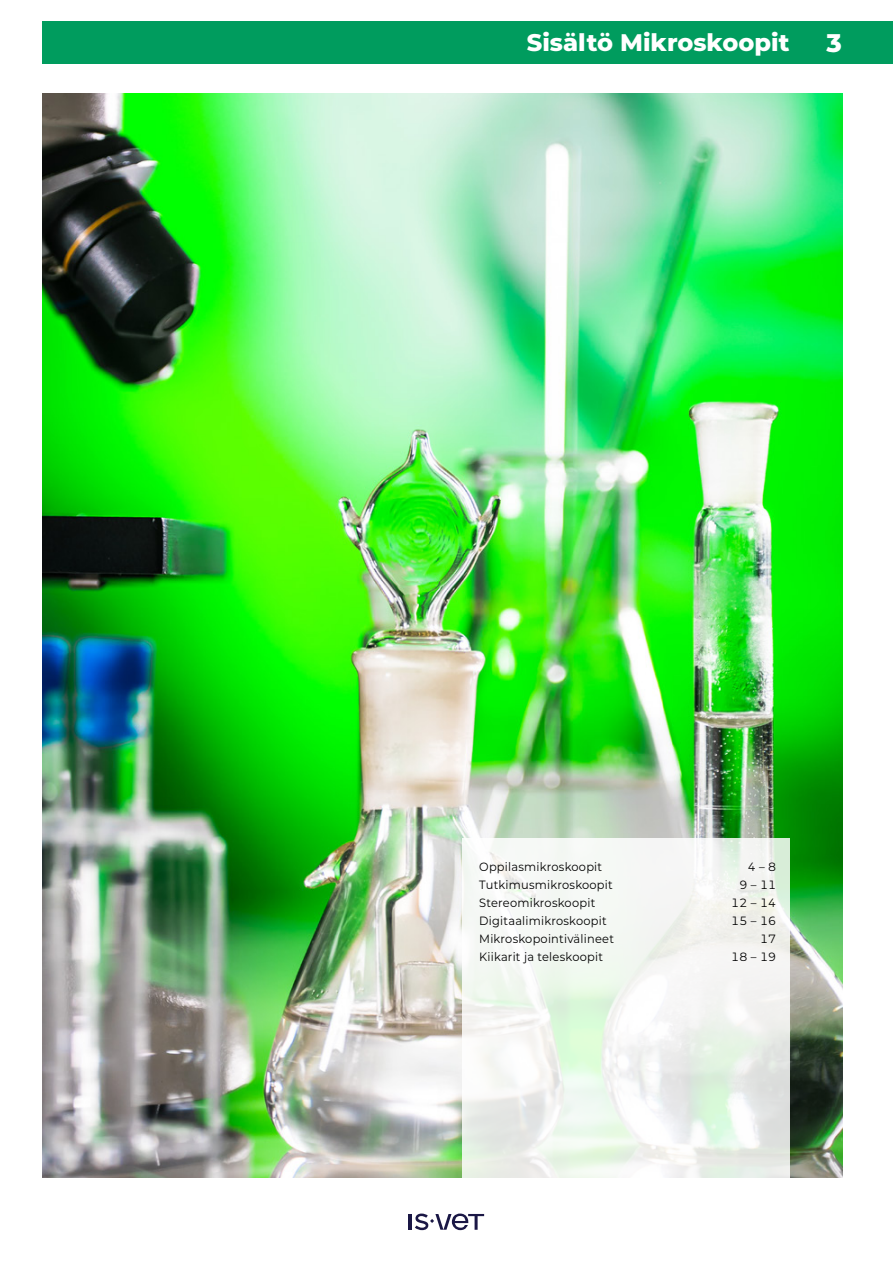
<style>
.page{position:relative;width:893px;height:1263px;background:#fff}
.page>*{position:absolute;margin:0;border:0;box-sizing:border-box;transform-origin:0 0}
.t1{font:800 25.5px "Montserrat";color:#fff}
.OTSIKKONAUHA{font:800 24px "Montserrat";color:#fff}
.t2{font:12px "Montserrat";letter-spacing:.02em;color:#000;scale:.95 1}
</style>
<div class="page">
<div style="left:43px;top:21px;width:850px;height:43px;background:#009c5e"></div>
<hr style="left:409px;top:1214px;width:3px;height:16px;background:#1a1745">
<svg style="left:415px;top:1213px;width:69px;height:17px"></svg>
<img style="left:42px;top:94px;width:800px;height:1084px">
<svg style="left:462px;top:838px;width:327px;height:340px;fill:#f3f6f2"></svg>
<p class="OTSIKKONAUHA" style="left:527px;top:25px;width:264px">Sisältö Mikroskoopit</p>
<h1 class="t1" style="left:827px;top:24px;width:17px">3</h1>
<p class="t2" style="left:479px;top:859px;width:131px">Oppilasmikroskoopit</p>
<p class="t2" style="left:748px;top:859px;width:32px">4 – 8</p>
<p class="t2" style="left:479px;top:877px;width:142px">Tutkimusmikroskoopit</p>
<p class="t2" style="left:739px;top:877px;width:40px">9 – 11</p>
<p class="t2" style="left:479px;top:895px;width:124px">Stereomikroskoopit</p>
<p class="t2" style="left:731px;top:895px;width:49px">12 – 14</p>
<p class="t2" style="left:479px;top:913px;width:136px">Digitaalimikroskoopit</p>
<p class="t2" style="left:731px;top:913px;width:49px">15 – 16</p>
<p class="t2" style="left:479px;top:931px;width:143px">Mikroskopointivälineet</p>
<p class="t2" style="left:760px;top:931px;width:19px">17</p>
<p class="t2" style="left:479px;top:949px;width:132px">Kiikarit ja teleskoopit</p>
<p class="t2" style="left:731px;top:949px;width:49px">18 – 19</p>
</div>
